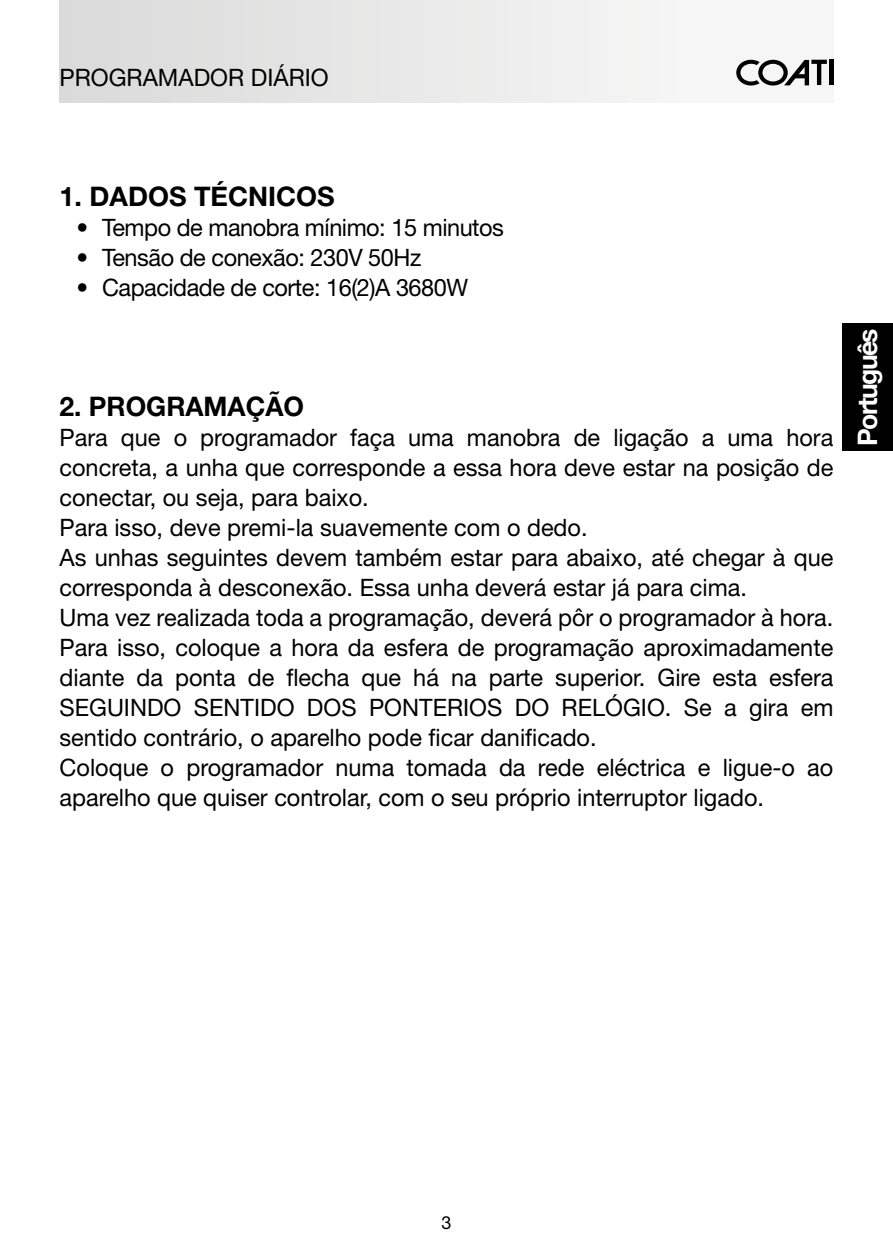
<style>
.page{position:relative;width:893px;height:1259px;background:#fff}
.page>*{position:absolute;margin:0;border:0;box-sizing:border-box;transform-origin:0 0}
._1_Titular_1__sin_de{font:700 27px "Helvetica Neue LT Std";color:#000}
.t1{font:700 27px "Helvetica Neue LT Std";letter-spacing:-.06em;color:#fff}
._2_Texto_seguido{font:24px/30px "Helvetica Neue LT Std";color:#000;text-align:justify}
._2_Texto_tabulado{font:24px "Helvetica Neue LT Std";letter-spacing:-.02em;color:#000}
.t2{font:18px "Helvetica Neue LT Std";color:#000}
</style>
<div class="page">
<div style="left:60px;top:0;width:773px;height:102px;background:linear-gradient(to right,#dadada,#fafafa)"></div>
<div style="left:842px;top:323px;width:51px;height:128px;background:#000"></div>
<hr style="left:829px;top:60px;width:4px;height:25px;background:#000">
<svg style="left:736px;top:60px;width:91px;height:26px"></svg>
<p class="_2_Texto_seguido" style="left:60px;top:62px;width:271px">PROGRAMADOR DIÁRIO</p>
<p class="_1_Titular_1__sin_de" style="left:60px;top:179px;width:277px">1. DADOS TÉCNICOS</p>
<p class="_2_Texto_tabulado" style="left:77px;top:213px;width:429px">• Tempo de manobra mínimo: 15 minutos</p>
<p class="_2_Texto_tabulado" style="left:77px;top:243px;width:346px">• Tensão de conexão: 230V 50Hz</p>
<p class="_2_Texto_tabulado" style="left:77px;top:273px;width:393px">• Capacidade de corte: 16(2)A 3680W</p>
<p class="_1_Titular_1__sin_de" style="left:60px;top:389px;width:246px">2. PROGRAMAÇÃO</p>
<p class="_2_Texto_seguido" style="left:60px;top:422px;width:775px">Para que o programador faça uma manobra de ligação a uma hora concreta, a unha que corresponde a essa hora deve estar na posição de conectar, ou seja, para baixo.</p>
<p class="_2_Texto_seguido" style="left:60px;top:512px;width:530px">Para isso, deve premi-la suavemente com o dedo.</p>
<p class="_2_Texto_seguido" style="left:60px;top:542px;width:775px">As unhas seguintes devem também estar para abaixo, até chegar à que corresponda à desconexão. Essa unha deverá estar já para cima.</p>
<p class="_2_Texto_seguido" style="left:60px;top:602px;width:775px">Uma vez realizada toda a programação, deverá pôr o programador à hora.</p>
<p class="_2_Texto_seguido" style="left:60px;top:632px;width:775px">Para isso, coloque a hora da esfera de programação aproximadamente diante da ponta de flecha que há na parte superior. Gire esta esfera SEGUINDO SENTIDO DOS PONTERIOS DO RELÓGIO. Se a gira em sentido contrário, o aparelho pode ficar danificado.</p>
<p class="_2_Texto_seguido" style="left:60px;top:752px;width:775px">Coloque o programador numa tomada da rede eléctrica e ligue-o ao aparelho que quiser controlar, com o seu próprio interruptor ligado.</p>
<p class="t1" style="left:851px;top:446px;width:119px;rotate:-90deg">Português</p>
<p class="t2" style="left:441px;top:1212px;width:12px">3</p>
</div>
